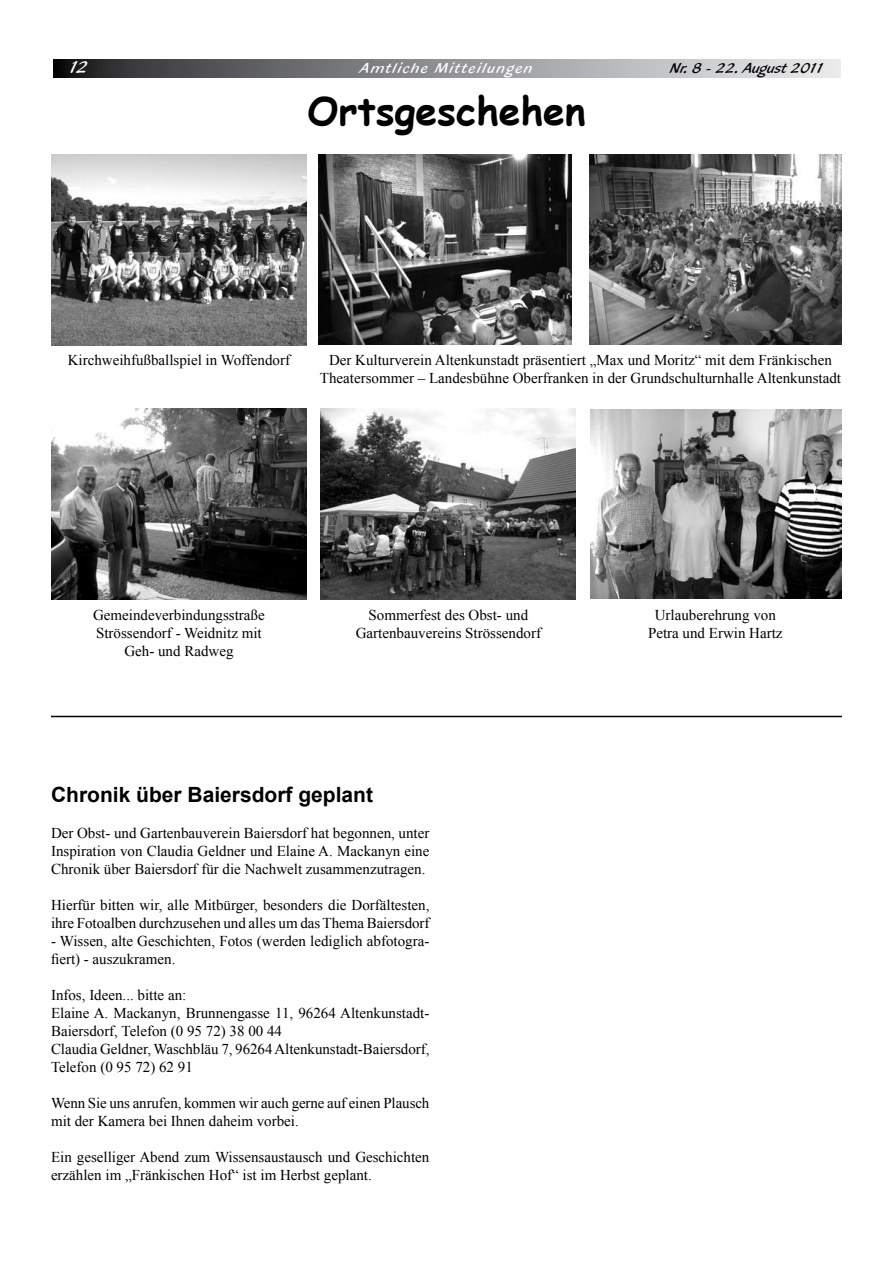
<style>
.page{position:relative;width:893px;height:1263px;background:#fff}
.page>*{position:absolute;margin:0;border:0;box-sizing:border-box;transform-origin:0 0}
.t1{font:700 39px "Comic Sans MS";color:#000}
.t2{font:700 21px "Arial";color:#000}
.t3{font:18px "Blacklight D";color:#fff}
.t4{font:15px/18px "Times New Roman";color:#000}
.t5{font:15px "Blacklight D";letter-spacing:.1em;color:#fff}
.t6{font:15px "Blacklight D";color:#000}
</style>
<div class="page">
<svg style="left:53px;top:59px;width:788px;height:18px;background:#8c8c8e"></svg>
<img style="left:51px;top:154px;width:255px;height:192px">
<img style="left:589px;top:155px;width:253px;height:189px">
<img style="left:319px;top:155px;width:253px;height:189px">
<img style="left:51px;top:408px;width:256px;height:192px">
<img style="left:320px;top:408px;width:256px;height:192px">
<img style="left:591px;top:410px;width:251px;height:188px">
<hr style="left:51px;top:716px;width:791px;height:1px;background:#000">
<p class="t3" style="left:68px;top:56px;width:22px">12</p>
<p class="t5" style="left:360px;top:59px;width:174px">Amtliche Mitteilungen</p>
<p class="t6" style="left:670px;top:59px;width:156px">Nr. 8 - 22. August 2011</p>
<h1 class="t1" style="left:308px;top:82px;width:279px">Ortsgeschehen</h1>
<p class="t4" style="left:68px;top:351px;width:224px">Kirchweihfußballspiel in Woffendorf</p>
<p class="t4" style="left:320px;top:351px;width:523px;text-align:center">Der Kulturverein Altenkunstadt präsentiert „Max und Moritz“ mit dem Fränkischen<br>Theatersommer – Landesbühne Oberfranken in der Grundschulturnhalle Altenkunstadt</p>
<p class="t4" style="left:93px;top:606px;width:173px;text-align:center">Gemeindeverbindungsstraße<br>Strössendorf - Weidnitz mit<br>Geh- und Radweg</p>
<p class="t4" style="left:356px;top:606px;width:187px;text-align:center">Sommerfest des Obst- und<br>Gartenbauvereins Strössendorf</p>
<p class="t4" style="left:648px;top:606px;width:136px;text-align:center">Urlauberehrung von<br>Petra und Erwin Hartz</p>
<h2 class="t2" style="left:51px;top:781px;width:324px">Chronik über Baiersdorf geplant</h2>
<p class="t4" style="left:51px;top:824px;width:380px;text-align:justify">Der Obst- und Gartenbauverein Baiersdorf hat begonnen, unter Inspiration von Claudia Geldner und Elaine A. Mackanyn eine Chronik über Baiersdorf für die Nachwelt zusammenzutragen.</p>
<p class="t4" style="left:51px;top:896px;width:380px">Hierfür bitten wir, alle Mitbürger, besonders die Dorfältesten, ihre Fotoalben durchzusehen und alles um das Thema Baiersdorf</p>
<p class="t4" style="left:51px;top:932px;width:380px">- Wissen, alte Geschichten, Fotos (werden lediglich abfotogra&shy;fiert) - auszukramen.</p>
<p class="t4" style="left:51px;top:986px;width:380px">Infos, Ideen... bitte an:<br>Elaine A. Mackanyn, Brunnengasse 11, 96264 Altenkunstadt-Baiersdorf, Telefon (0 95 72) 38 00 44<br>Claudia Geldner, Waschbläu 7, 96264 Altenkunstadt-Baiersdorf, Telefon (0 95 72) 62 91</p>
<p class="t4" style="left:51px;top:1094px;width:380px">Wenn Sie uns anrufen, kommen wir auch gerne auf einen Plausch mit der Kamera bei Ihnen daheim vorbei.</p>
<p class="t4" style="left:51px;top:1148px;width:380px">Ein geselliger Abend zum Wissensaustausch und Geschichten erzählen im „Fränkischen Hof“ ist im Herbst geplant.</p>
</div>
